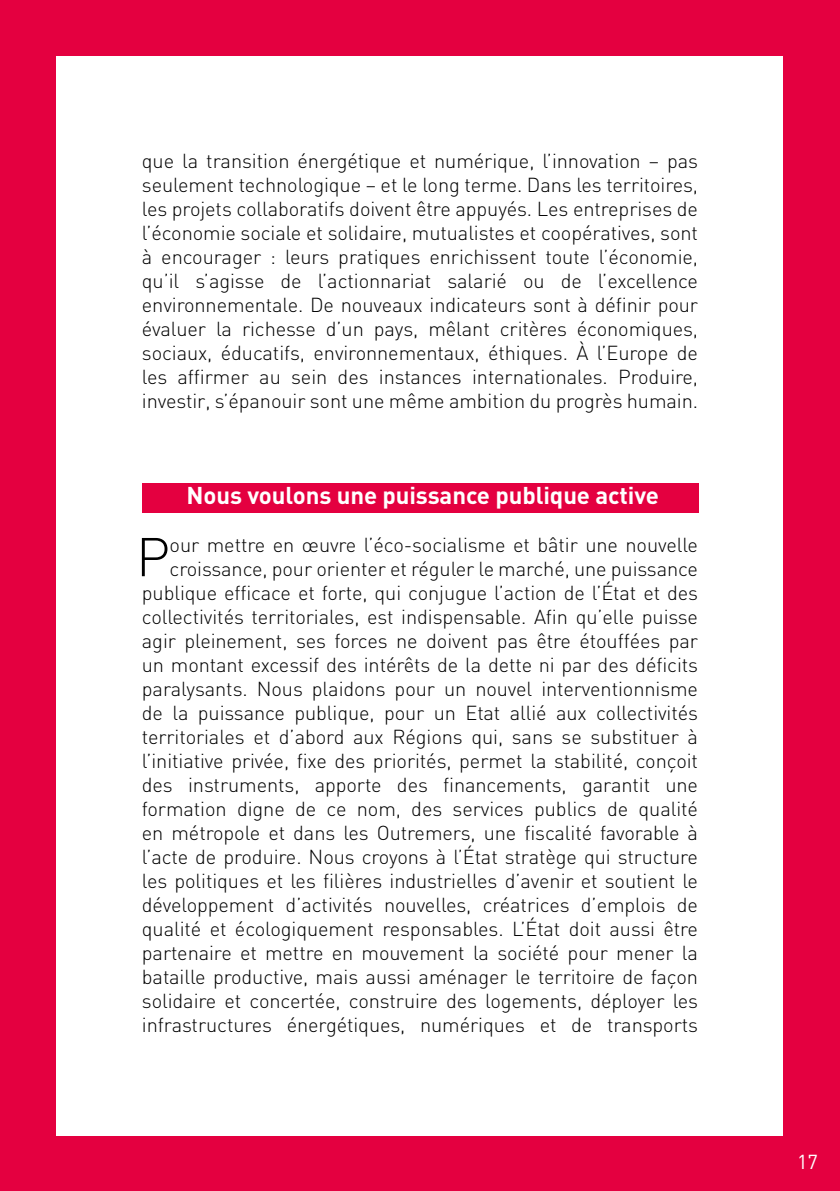
<style>
.page{position:relative;width:840px;height:1191px;background:#fff}
.page>*{position:absolute;margin:0;border:0;box-sizing:border-box;transform-origin:0 0}
.t1{font:300 53.8px "DIN";color:#000}
.t2{font:700 24px "DIN";letter-spacing:-.005em;color:#fff}
.t3{font:300 20px/24px "DIN";letter-spacing:-.005em;color:#000;text-align:justify}
.t4{font:20px "DIN";color:#fff}
</style>
<div class="page">
<div style="left:0;top:0;width:839px;height:1191px;background:#e40040"></div>
<div style="left:57px;top:57px;width:725px;height:1079px;background:#fff"></div>
<div style="left:142px;top:483px;width:556px;height:30px;background:#e40040"></div>
<p class="t3" style="left:142px;top:149px;width:557px">que la transition énergétique et numérique, l’innovation – pas seulement technologique – et le long terme. Dans les territoires, les projets collaboratifs doivent être appuyés. Les entreprises de l’économie sociale et solidaire, mutualistes et coopératives, sont à encourager : leurs pratiques enrichissent toute l’économie, qu’il s’agisse de l’actionnariat salarié ou de l’excellence environnementale. De nouveaux indicateurs sont à définir pour évaluer la richesse d’un pays, mêlant critères économiques, sociaux, éducatifs, environnementaux, éthiques. À l’Europe de les affirmer au sein des instances internationales. Produire, investir, s’épanouir sont une même ambition du progrès humain.</p>
<p class="t2" style="left:186px;top:480px;width:473px">Nous voulons une puissance publique active</p>
<p class="t3" style="left:142px;top:533px;width:557px;text-align:right">our mettre en œuvre l’éco-socialisme et bâtir une nouvelle croissance, pour orienter et réguler le marché, une puissance publique efficace et forte, qui conjugue l’action de l’État et des collectivités territoriales, est indispensable. Afin qu’elle puisse agir pleinement, ses forces ne doivent pas être étouffées par un montant excessif des intérêts de la dette ni par des déficits paralysants. Nous plaidons pour un nouvel interventionnisme de la puissance publique, pour un Etat allié aux collectivités territoriales et d’abord aux Régions qui, sans se substituer à l’initiative privée, fixe des priorités, permet la stabilité, conçoit des instruments, apporte des financements, garantit une formation digne de ce nom, des services publics de qualité en métropole et dans les Outremers, une fiscalité favorable à l’acte de produire. Nous croyons à l’État stratège qui structure les politiques et les filières industrielles d’avenir et soutient le développement d’activités nouvelles, créatrices d’emplois de qualité et écologiquement responsables. L’État doit aussi être partenaire et mettre en mouvement la société pour mener la bataille productive, mais aussi aménager le territoire de façon solidaire et concertée, construire des logements, déployer les infrastructures énergétiques, numériques et de transports</p>
<h1 class="t1" style="left:136px;top:524px;width:35px">P</h1>
<p class="t4" style="left:796px;top:1149px;width:22px">17</p>
</div>
